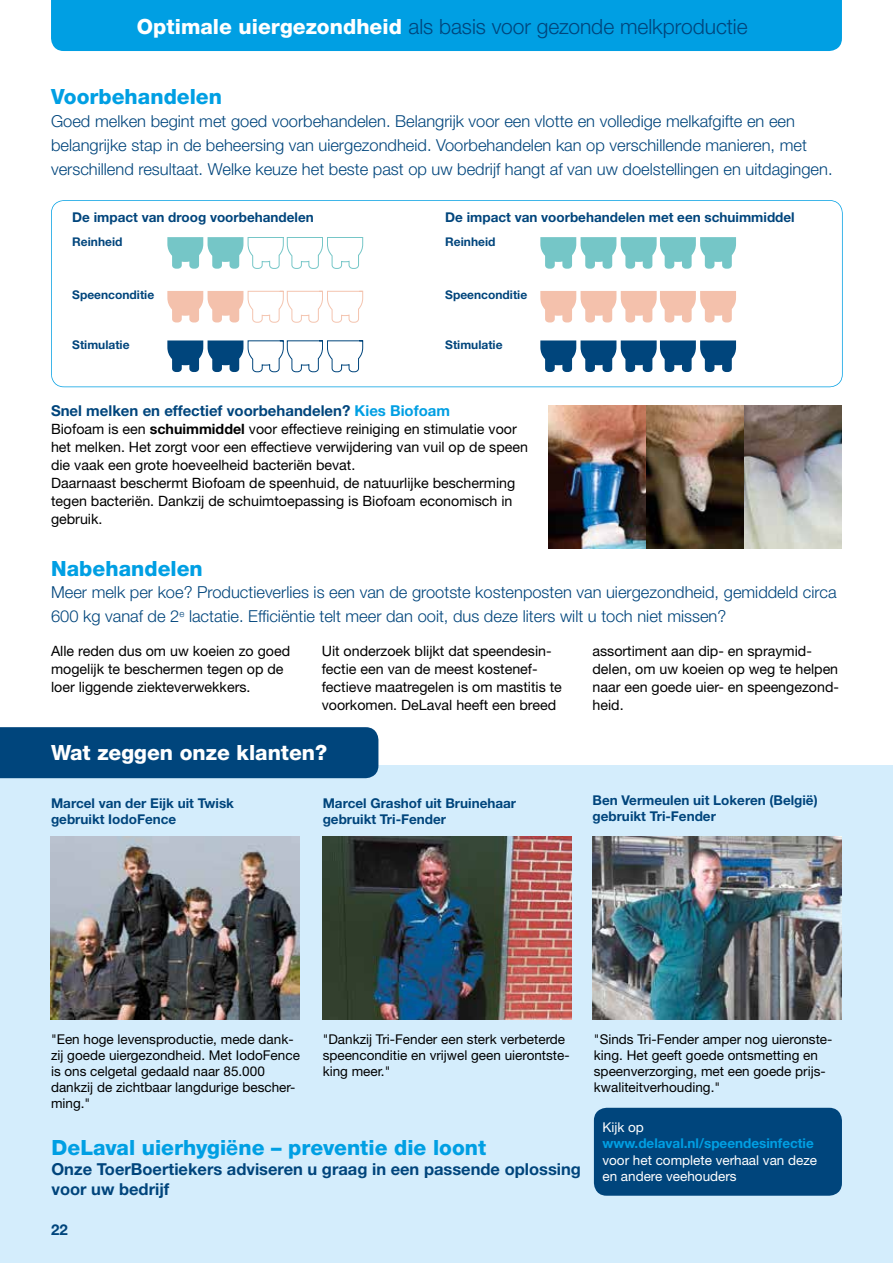
<style>
.page{position:relative;width:893px;height:1263px;background:#fff}
.page>*{position:absolute;margin:0;border:0;box-sizing:border-box;transform-origin:0 0}
.t1{font:800 21px "Helvetica Neue LT Std";color:#009fe3}
.t2{font:300 21px "Helvetica Neue LT Std";color:#00457c}
.t3{font:800 21px "Helvetica Neue LT Std";color:#fff}
.t4{font:300 16.5px/24px "Helvetica Neue LT Std";color:#00457c}
.t5{font:700 16.5px/19.8px "Helvetica Neue LT Std";color:#00457c}
.t6{font:700 15px "Helvetica Neue LT Std";color:#00457c}
.t7{font:14.25px/18px "Helvetica Neue LT Std";color:#000}
.t8{font:13.5px/16.2px "Helvetica Neue LT Std";color:#000}
.t9{font:700 13.5px/16.2px "Helvetica Neue LT Std";color:#00457c}
.t10{font:13.5px/16.2px "Helvetica Neue LT Std";color:#fff}
.t11{font:700 13.5px "Helvetica Neue LT Std";color:#009fe3}
.t12{font:700 12px "Helvetica Neue LT Std";color:#00457c}
.s1{font-weight:800;color:#fff}
.s2{color:#009fe3}
.s3{font-weight:700}
</style>
<div class="page">
<svg style="left:51px;top:200px;width:792px;height:187px"></svg>
<div style="left:0;top:765px;width:893px;height:498px;background:#d4edfc"></div>
<div style="left:51px;top:0;width:791px;height:51px;background:#009fe3"></div>
<img style="left:549px;top:406px;width:293px;height:142px">
<div style="left:0;top:727px;width:378px;height:51px;background:#00457c"></div>
<div style="left:594px;top:1108px;width:248px;height:88px;background:#00457c;border-radius:13px"></div>
<img style="left:51px;top:837px;width:249px;height:183px">
<img style="left:323px;top:837px;width:248px;height:183px">
<img style="left:592px;top:837px;width:250px;height:183px">
<svg style="left:167px;top:237px;width:196px;height:32px"></svg>
<svg style="left:167px;top:340px;width:196px;height:32px"></svg>
<svg style="left:167px;top:291px;width:196px;height:31px"></svg>
<svg style="left:540px;top:237px;width:196px;height:32px"></svg>
<svg style="left:540px;top:340px;width:196px;height:32px"></svg>
<svg style="left:540px;top:291px;width:196px;height:31px"></svg>
<h1 class="t2" style="left:137px;top:14px;width:612px"><span class="s1">Optimale uiergezondheid</span> als basis voor gezonde melkproductie</h1>
<h1 class="t1" style="left:51px;top:84px;width:173px">Voorbehandelen</h1>
<p class="t4" style="left:51px;top:108px;width:783px">Goed melken begint met goed voorbehandelen. Belangrijk voor een vlotte en volledige melkafgifte en een belangrijke stap in de beheersing van uiergezondheid. Voorbehandelen kan op verschillende manieren, met verschillend resultaat. Welke keuze het beste past op uw bedrijf hangt af van uw doelstellingen en uitdagingen.</p>
<p class="t9" style="left:72px;top:209px;width:243px">De impact van droog voorbehandelen</p>
<p class="t9" style="left:445px;top:209px;width:351px">De impact van voorbehandelen met een schuimmiddel</p>
<p class="t12" style="left:72px;top:234px;width:52px">Reinheid</p>
<p class="t12" style="left:445px;top:234px;width:52px">Reinheid</p>
<p class="t12" style="left:72px;top:287px;width:83px">Speenconditie</p>
<p class="t12" style="left:445px;top:287px;width:83px">Speenconditie</p>
<p class="t12" style="left:72px;top:337px;width:59px">Stimulatie</p>
<p class="t12" style="left:445px;top:337px;width:59px">Stimulatie</p>
<p class="t6" style="left:51px;top:402px;width:401px">Snel melken en effectief voorbehandelen? <span class="s2">Kies Biofoam</span></p>
<p class="t7" style="left:51px;top:420px;width:479px">Biofoam is een <span class="s3">schuimmiddel</span> voor effectieve reiniging en stimulatie voor het melken. Het zorgt voor een effectieve verwijdering van vuil op de speen die vaak een grote hoeveelheid bacteriën bevat.<br>Daarnaast beschermt Biofoam de speenhuid, de natuurlijke bescherming tegen bacteriën. Dankzij de schuimtoepassing is Biofoam economisch in gebruik.</p>
<h1 class="t1" style="left:51px;top:556px;width:153px">Nabehandelen</h1>
<p class="t4" style="left:51px;top:580px;width:787px">Meer melk per koe? Productieverlies is een van de grootste kostenposten van uiergezondheid, gemiddeld circa<br>600 kg vanaf de 2<sup>e</sup> lactatie. Efficiëntie telt meer dan ooit, dus deze liters wilt u toch niet missen?</p>
<p class="t7" style="left:51px;top:641px;width:241px">Alle reden dus om uw koeien zo goed mogelijk te beschermen tegen op de loer liggende ziekteverwekkers.</p>
<p class="t7" style="left:322px;top:641px;width:242px">Uit onderzoek blijkt dat speendesin&shy;fectie een van de meest kostenef&shy;fectieve maatregelen is om mastitis te voorkomen. DeLaval heeft een breed</p>
<p class="t7" style="left:592px;top:641px;width:248px">assortiment aan dip- en spraymid&shy;delen, om uw koeien op weg te helpen naar een goede uier- en speengezond&shy;heid.</p>
<h1 class="t3" style="left:51px;top:740px;width:278px">Wat zeggen onze klanten?</h1>
<p class="t9" style="left:51px;top:795px;width:184px">Marcel van der Eijk uit Twisk gebruikt IodoFence</p>
<p class="t9" style="left:323px;top:795px;width:195px">Marcel Grashof uit Bruinehaar gebruikt Tri-Fender</p>
<p class="t9" style="left:592px;top:792px;width:227px">Ben Vermeulen uit Lokeren (België) gebruikt Tri-Fender</p>
<p class="t8" style="left:51px;top:1030px;width:250px">"Een hoge levensproductie, mede dank&shy;zij goede uiergezondheid. Met IodoFence is ons celgetal gedaald naar 85.000 dankzij de zichtbaar langdurige bescher&shy;ming."</p>
<p class="t8" style="left:323px;top:1030px;width:249px">"Dankzij Tri-Fender een sterk verbeterde speenconditie en vrijwel geen uierontste&shy;king meer."</p>
<p class="t8" style="left:594px;top:1030px;width:240px">"Sinds Tri-Fender amper nog uieronste&shy;king. Het geeft goede ontsmetting en speenverzorging, met een goede prijs&shy;kwaliteitverhouding."</p>
<h1 class="t1" style="left:51px;top:1135px;width:436px">DeLaval uierhygi<span class="s3">ë</span>ne – preventie die loont</h1>
<p class="t5" style="left:51px;top:1158px;width:531px">Onze ToerBoertiekers adviseren u graag in een passende oplossing voor uw bedrijf</p>
<p class="t6" style="left:51px;top:1221px;width:18px">22</p>
<p class="t10" style="left:602px;top:1119px;width:43px">Kijk op</p>
<p class="t11" style="left:602px;top:1135px;width:213px">www.delaval.nl/speendesinfectie</p>
<p class="t10" style="left:602px;top:1151px;width:216px">voor het complete verhaal van deze en andere veehouders</p>
</div>
